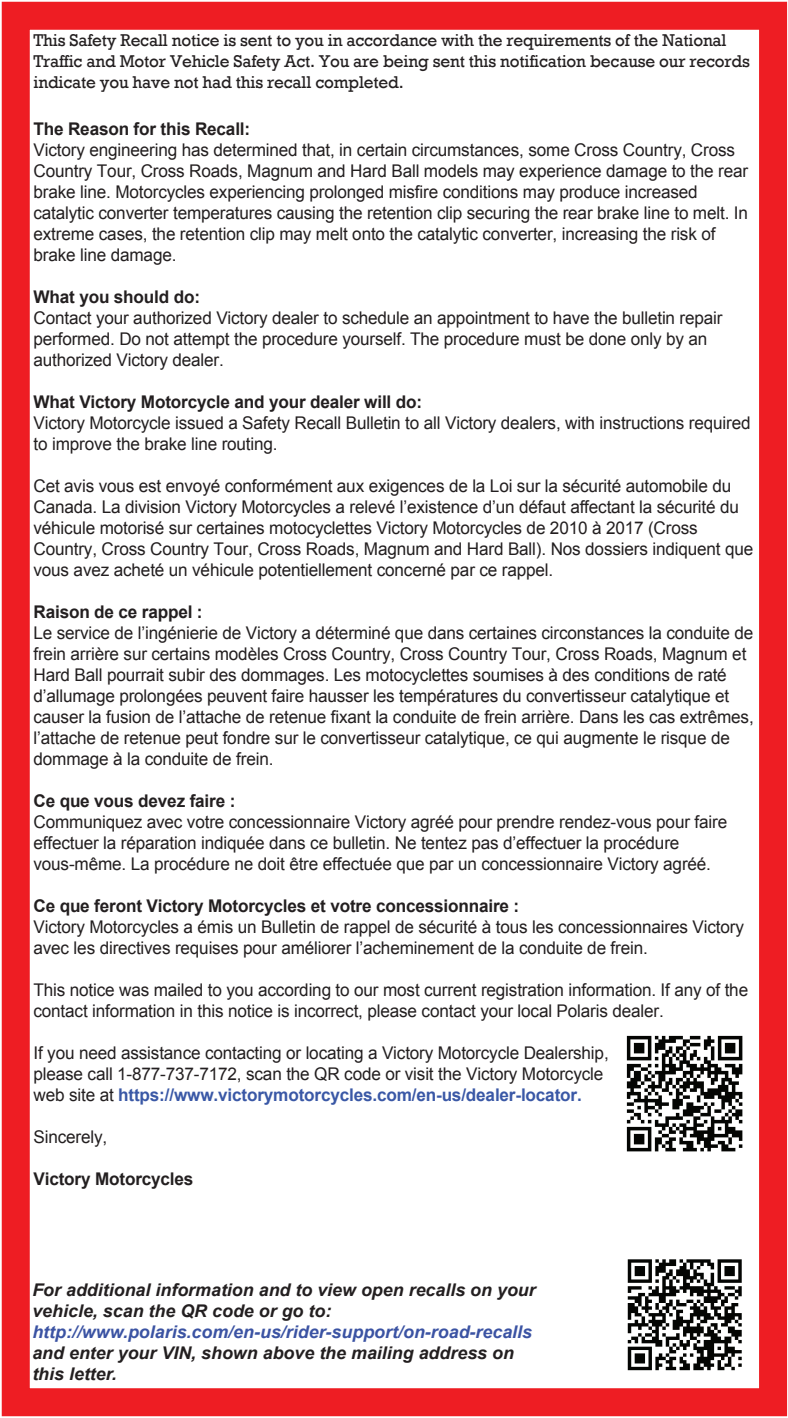
<style>
.page{position:relative;width:788px;height:1418px;background:#fff}
.page>*{position:absolute;margin:0;border:0;box-sizing:border-box;transform-origin:0 0}
.t1{font:17.5px/21px "Arial";letter-spacing:-.01em;color:#231f20}
.t2{font:17.5px/21px "Rockwell";letter-spacing:-.01em;color:#231f20}
.t3{font:700 17.5px "Arial";letter-spacing:-.01em;color:#231f20}
.t4{font:italic 700 17.5px/21px "Arial";color:#231f20}
.t5{font:italic 700 17.5px "Arial";color:#3b53a3}
.s1{font-weight:700;color:#3a58a6}
</style>
<div class="page">
<div style="left:2px;top:2px;width:785px;height:1414px;border:28px solid #ee1d23"></div>
<img style="left:626px;top:1035px;width:117px;height:117px">
<img style="left:627px;top:1259px;width:115px;height:112px">
<p class="t2" style="left:33px;top:30px;width:718px">This Safety Recall notice is sent to you in accordance with the requirements of the National<br>Traffic and Motor Vehicle Safety Act. You are being sent this notification because our records indicate you have not had this recall completed.</p>
<p class="t3" style="left:33px;top:117px;width:218px">The Reason for this Recall:</p>
<p class="t1" style="left:33px;top:139px;width:716px">Victory engineering has determined that, in certain circumstances, some Cross Country, Cross Country Tour, Cross Roads, Magnum and Hard Ball models may experience damage to the rear brake line. Motorcycles experiencing prolonged misfire conditions may produce increased catalytic converter temperatures causing the retention clip securing the rear brake line to melt. In extreme cases, the retention clip may melt onto the catalytic converter, increasing the risk of brake line damage.</p>
<p class="t3" style="left:33px;top:285px;width:168px">What you should do:</p>
<p class="t1" style="left:33px;top:307px;width:690px">Contact your authorized Victory dealer to schedule an appointment to have the bulletin repair performed. Do not attempt the procedure yourself. The procedure must be done only by an authorized Victory dealer.</p>
<p class="t3" style="left:33px;top:390px;width:390px">What Victory Motorcycle and your dealer will do:</p>
<p class="t1" style="left:33px;top:412px;width:718px">Victory Motorcycle issued a Safety Recall Bulletin to all Victory dealers, with instructions required to improve the brake line routing.</p>
<p class="t1" style="left:33px;top:475px;width:721px">Cet avis vous est envoyé conformément aux exigences de la Loi sur la sécurité automobile du Canada. La division Victory Motorcycles a relevé l’existence d’un défaut affectant la sécurité du véhicule motorisé sur certaines motocyclettes Victory Motorcycles de 2010 à 2017 (Cross Country, Cross Country Tour, Cross Roads, Magnum and Hard Ball). Nos dossiers indiquent que vous avez acheté un véhicule potentiellement concerné par ce rappel.</p>
<p class="t3" style="left:33px;top:600px;width:171px">Raison de ce rappel :</p>
<p class="t1" style="left:33px;top:622px;width:721px">Le service de l’ingénierie de Victory a déterminé que dans certaines circonstances la conduite de frein arrière sur certains modèles Cross Country, Cross Country Tour, Cross Roads, Magnum et Hard Ball pourrait subir des dommages. Les motocyclettes soumises à des conditions de raté d’allumage prolongées peuvent faire hausser les températures du convertisseur catalytique et causer la fusion de l’attache de retenue fixant la conduite de frein arrière. Dans les cas extrêmes, l’attache de retenue peut fondre sur le convertisseur catalytique, ce qui augmente le risque de dommage à la conduite de frein.</p>
<p class="t3" style="left:33px;top:789px;width:203px">Ce que vous devez faire :</p>
<p class="t1" style="left:33px;top:811px;width:695px">Communiquez avec votre concessionnaire Victory agréé pour prendre rendez-vous pour faire effectuer la réparation indiquée dans ce bulletin. Ne tentez pas d’effectuer la procédure vous-même. La procédure ne doit être effectuée que par un concessionnaire Victory agréé.</p>
<p class="t3" style="left:33px;top:894px;width:487px">Ce que feront Victory Motorcycles et votre concessionnaire :</p>
<p class="t1" style="left:33px;top:916px;width:711px">Victory Motorcycles a émis un Bulletin de rappel de sécurité à tous les concessionnaires Victory avec les directives requises pour améliorer l’acheminement de la conduite de frein.</p>
<p class="t1" style="left:33px;top:979px;width:716px">This notice was mailed to you according to our most current registration information. If any of the contact information in this notice is incorrect, please contact your local Polaris dealer.</p>
<p class="t1" style="left:33px;top:1042px;width:576px">If you need assistance contacting or locating a Victory Motorcycle Dealership, please call 1-877-737-7172, scan the QR code or visit the Victory Motorcycle web site at <span class="s1">https://www.victorymotorcycles.com/en-us/dealer-locator.</span></p>
<p class="t1" style="left:33px;top:1126px;width:75px">Sincerely,</p>
<p class="t3" style="left:33px;top:1167px;width:161px">Victory Motorcycles</p>
<p class="t4" style="left:32px;top:1280px;width:505px">For additional information and to view open recalls on your vehicle, scan the QR code or go to:</p>
<p class="t5" style="left:32px;top:1320px;width:501px">http://www.polaris.com/en-us/rider-support/on-road-recalls</p>
<p class="t4" style="left:32px;top:1343px;width:483px">and enter your VIN, shown above the mailing address on this letter.</p>
</div>
